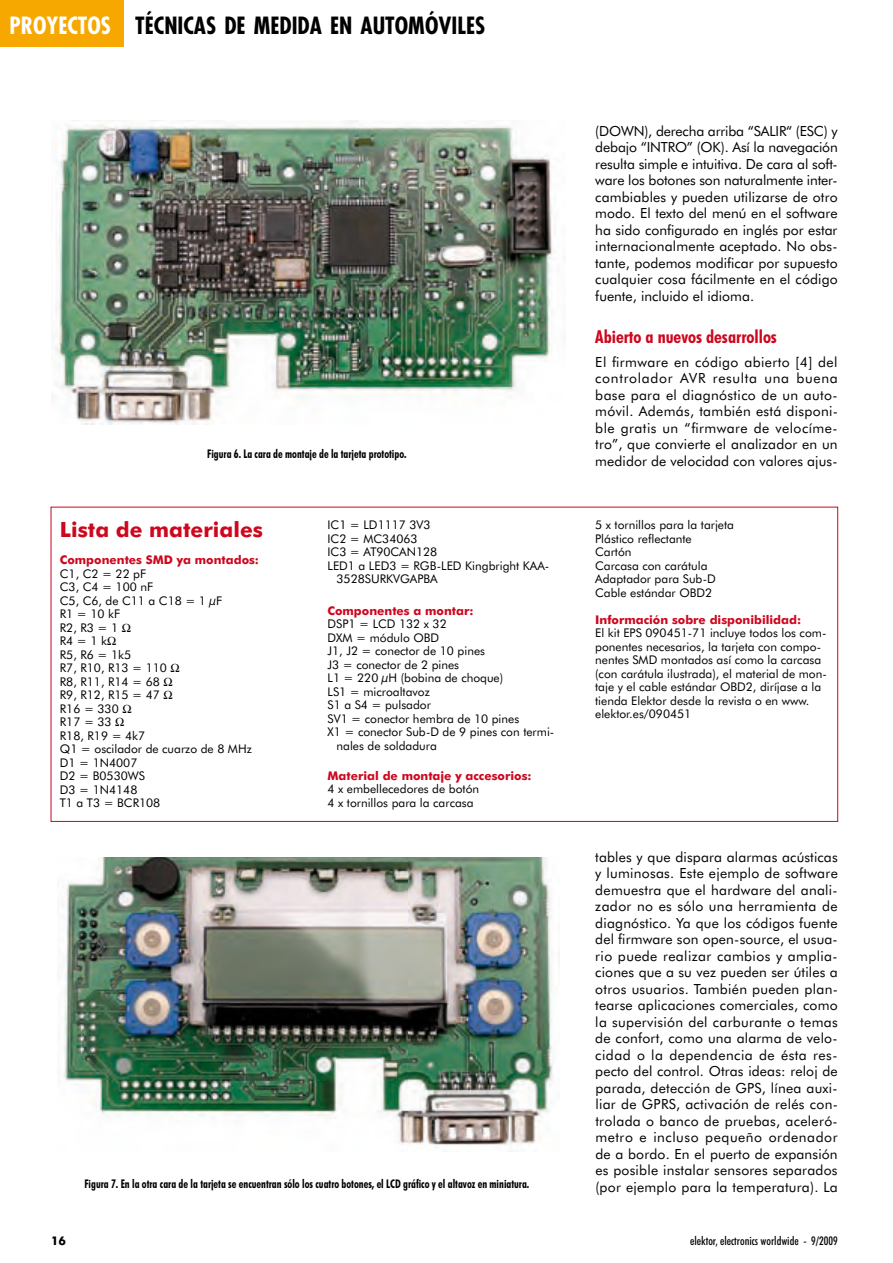
<style>
.page{position:relative;width:893px;height:1263px;background:#fff}
.page>*{position:absolute;margin:0;border:0;box-sizing:border-box;transform-origin:0 0}
.t1{font:700 condensed 23.1px "Futura";color:#000}
.t2{font:700 21px "Futura BT";color:#cd071e}
.t3{font:700 condensed 18px "Futura BT";color:#cd071e}
.t4{font:13.95px/16.5px "Futura BT";letter-spacing:.01em;color:#000;text-align:justify}
.t5{font:12px/13.5px "Futura BT";color:#000}
.t6{font:700 condensed 12px "Futura BT";color:#000;scale:.9 1}
.t7{font:700 12px "Futura BT";color:#cd071e}
.t8{font:500 condensed 12px "Futura BT";color:#000}
.t9{font:700 12px "Futura BT";color:#000}
.s1{color:#fff}
</style>
<div class="page">
<img style="left:51px;top:120px;width:503px;height:305px">
<img style="left:58px;top:857px;width:501px;height:295px">
<div style="left:0;top:0;width:123px;height:46px;background:#f6a800"></div>
<h1 class="t1" style="left:10px;top:11px;width:477px"><span class="s1">PROYECTOS</span> TÉCNICAS DE MEDIDA EN AUTOMÓVILES</h1>
<p class="t6" style="left:207px;top:447px;width:223px">Figura 6. La cara de montaje de la tarjeta prototipo.</p>
<h2 class="t2" style="left:60px;top:517px;width:205px">Lista de materiales</h2>
<p class="t7" style="left:60px;top:552px;width:201px">Componentes SMD ya montados:</p>
<p class="t5" style="left:60px;top:566px;width:193px">C1, C2 = 22 pF<br>C3, C4 = 100 nF<br>C5, C6, de C11 a C18 = 1 µF<br>R1 = 10 kF<br>R2, R3 = 1<br>R4=1k<br>R5, R6 = 1k5<br>R7, R10, R13 = 110<br>R8, R11, R14 = 68<br>R9, R12, R15 = 47<br>R16 = 330<br>R17 = 33<br>R18, R19 = 4k7<br>Q1 = oscilador de cuarzo de 8 MHz<br>D1 = 1N4007<br>D2 = B0530WS<br>D3 = 1N4148<br>T1 a T3 = BCR108</p>
<p class="t5" style="left:328px;top:518px;width:105px">IC1 = LD1117 3V3</p>
<p class="t5" style="left:328px;top:532px;width:92px">IC2 = MC34063</p>
<p class="t5" style="left:328px;top:545px;width:111px">IC3 = AT90CAN128</p>
<p class="t5" style="left:328px;top:559px;width:223px">LED1 a LED3 = RGB-LED Kingbright KAA-</p>
<p class="t5" style="left:337px;top:572px;width:103px">3528SURKVGAPBA</p>
<p class="t7" style="left:328px;top:603px;width:147px">Componentes a montar:</p>
<p class="t5" style="left:328px;top:617px;width:121px">DSP1 = LCD 132 x 32</p>
<p class="t5" style="left:328px;top:631px;width:113px">DXM = módulo OBD</p>
<p class="t5" style="left:328px;top:644px;width:159px">J1, J2 = conector de 10 pines</p>
<p class="t5" style="left:328px;top:658px;width:133px">J3 = conector de 2 pines</p>
<p class="t5" style="left:328px;top:671px;width:177px">L1 = 220 µH (bobina de choque)</p>
<p class="t5" style="left:328px;top:685px;width:104px">LS1 = microaltavoz</p>
<p class="t5" style="left:328px;top:698px;width:105px">S1 a S4 = pulsador</p>
<p class="t5" style="left:328px;top:712px;width:193px">SV1 = conector hembra de 10 pines</p>
<p class="t5" style="left:328px;top:725px;width:228px">X1 = conector Sub-D de 9 pines con termi-</p>
<p class="t5" style="left:337px;top:739px;width:102px">nales de soldadura</p>
<p class="t7" style="left:328px;top:768px;width:206px">Material de montaje y accesorios:</p>
<p class="t5" style="left:328px;top:782px;width:153px">4 x embellecedores de botón<br>4 x tornillos para la carcasa</p>
<p class="t6" style="left:84px;top:1176px;width:496px">Figura 7. En la otra cara de la tarjeta se encuentran sólo los cuatro botones, el LCD gráfico y el altavoz en miniatura.</p>
<p class="t4" style="left:595px;top:122px;width:244px">(DOWN), derecha arriba “SALIR“ (ESC) y debajo “INTRO” (OK). Así la navegación resulta simple e intuitiva. De cara al soft&shy;ware los botones son naturalmente inter&shy;cambiables y pueden utilizarse de otro modo. El texto del menú en el software ha sido configurado en inglés por estar internacionalmente aceptado. No obs&shy;tante, podemos modificar por supuesto cualquier cosa fácilmente en el código fuente, incluido el idioma.</p>
<p class="t3" style="left:595px;top:325px;width:183px">Abierto a nuevos desarrollos</p>
<p class="t4" style="left:595px;top:353px;width:244px">El firmware en código abierto [4] del controlador AVR resulta una buena base para el diagnóstico de un auto&shy;móvil. Además, también está disponi&shy;ble gratis un “firmware de velocíme&shy;tro”, que convierte el analizador en un medidor de velocidad con valores ajus-</p>
<p class="t5" style="left:595px;top:518px;width:140px">5 x tornillos para la tarjeta<br>Plástico reflectante<br>Cartón<br>Carcasa con carátula<br>Adaptador para Sub-D<br>Cable estándar OBD2</p>
<p class="t7" style="left:595px;top:612px;width:207px">Información sobre disponibilidad:</p>
<p class="t5" style="left:595px;top:626px;width:233px">El kit EPS 090451-71 incluye todos los com&shy;ponentes necesarios, la tarjeta con compo&shy;nentes SMD montados así como la carcasa (con carátula ilustrada), el material de mon&shy;taje y el cable estándar OBD2, diríjase a la tienda Elektor desde la revista o en www. elektor.es/090451</p>
<p class="t4" style="left:595px;top:848px;width:244px">tables y que dispara alarmas acústicas y luminosas. Este ejemplo de software demuestra que el hardware del anali&shy;zador no es sólo una herramienta de diagnóstico. Ya que los códigos fuente del firmware son open-source, el usua&shy;rio puede realizar cambios y amplia&shy;ciones que a su vez pueden ser útiles a otros usuarios. También pueden plan&shy;tearse aplicaciones comerciales, como la supervisión del carburante o temas de confort, como una alarma de velo&shy;cidad o la dependencia de ésta res&shy;pecto del control. Otras ideas: reloj de parada, detección de GPS, línea auxi&shy;liar de GPRS, activación de relés con&shy;trolada o banco de pruebas, aceleró&shy;metro e incluso pequeño ordenador de a bordo. En el puerto de expansión es posible instalar sensores separados (por ejemplo para la temperatura). La</p>
<p class="t9" style="left:51px;top:1233px;width:16px">16</p>
<p class="t8" style="left:690px;top:1233px;width:149px">elektor, electronics worldwide - 9/2009</p>
</div>
